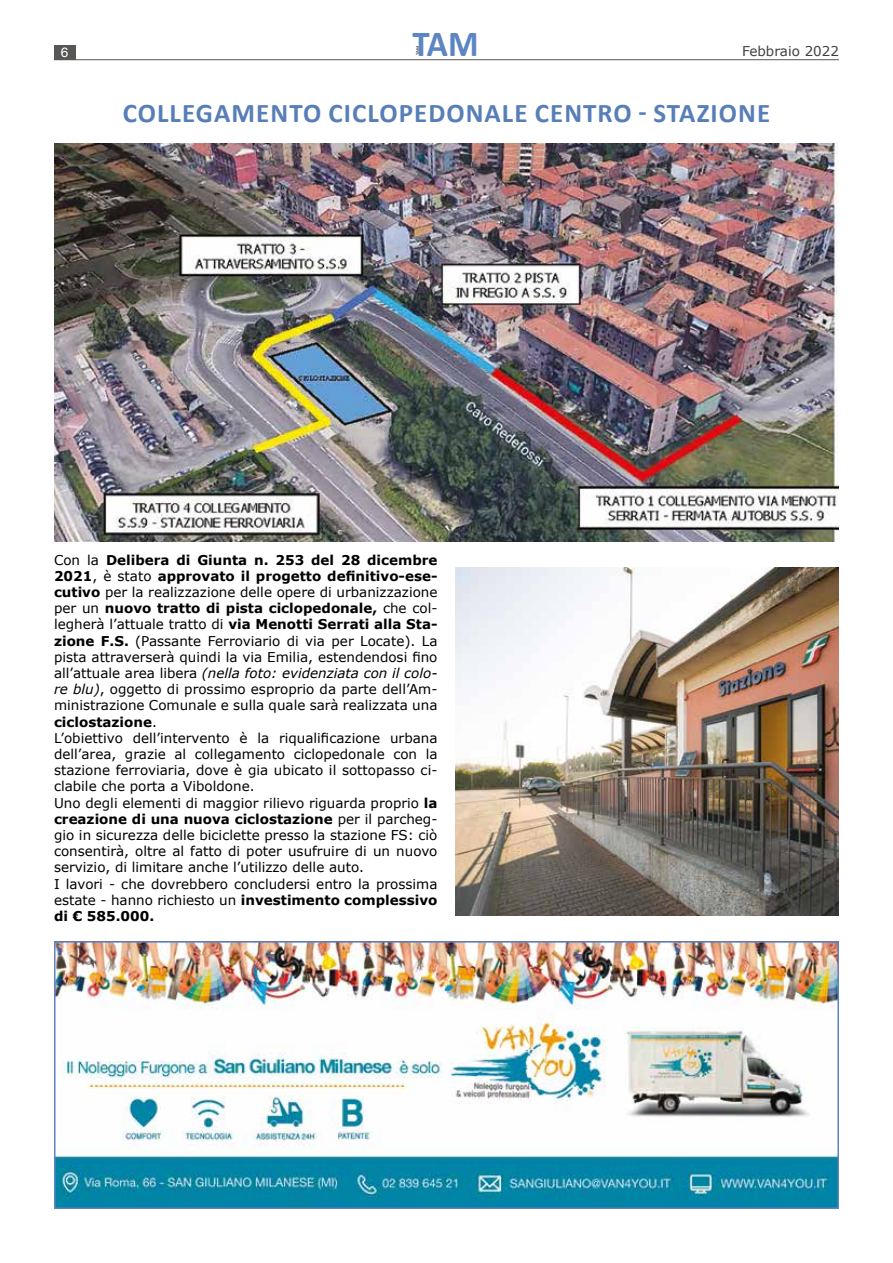
<style>
.page{position:relative;width:893px;height:1263px;background:#fff}
.page>*{position:absolute;margin:0;border:0;box-sizing:border-box;transform-origin:0 0}
.t1{font:700 36.9px "Calibri";color:#5d85c4;scale:.95 1}
.t2{font:700 27px "Calibri";letter-spacing:.04em;color:#587eb8}
.t3{font:13.5px/16.2px "Verdana";color:#000}
.t4{font:13.5px "Verdana";color:#3f3f3e}
.t5{font:13.5px "Helvetica";color:#fff}
.t6{font:3.9px "Calibri";color:#000;scale:1.23 1}
.s1{font-weight:700}
.s2{font-style:italic}
</style>
<div class="page">
<hr style="left:54px;top:59px;width:785px;height:1px;background:#575756">
<div style="left:54px;top:46px;width:21px;height:14px;background:#575756"></div>
<img style="left:57px;top:944px;width:779px;height:262px">
<div style="left:54px;top:941px;width:785px;height:268px;border:2px solid #5f82c1"></div>
<img style="left:54px;top:143px;width:785px;height:398px">
<img style="left:455px;top:568px;width:384px;height:347px">
<p class="t5" style="left:61px;top:45px;width:9px">6</p>
<h1 class="t1" style="left:412px;top:18px;width:71px">TAM</h1>
<p class="t6" style="left:415px;top:55px;width:9px;rotate:-90deg">TAM</p>
<p class="t4" style="left:742px;top:42px;width:98px">Febbraio 2022</p>
<h2 class="t2" style="left:123px;top:94px;width:649px">COLLEGAMENTO CICLOPEDONALE CENTRO - STAZIONE</h2>
<p class="t3" style="left:54px;top:551px;width:385px">Con la <span class="s1">Delibera di Giunta n. 253 del 28 dicembre 2021</span>, è stato <span class="s1">approvato il progetto definitivo-ese&shy;cutivo</span> per la realizzazione delle opere di urbanizzazione per un <span class="s1">nuovo tratto di pista ciclopedonale,</span> che col&shy;legherà l’attuale tratto di <span class="s1">via Menotti Serrati alla Sta&shy;zione F.S.</span> (Passante Ferroviario di via per Locate). La pista attraverserà quindi la via Emilia, estendendosi fino all’attuale area libera <span class="s2">(nella foto: evidenziata con il colo&shy;re blu)</span>, oggetto di prossimo esproprio da parte dell’Am&shy;ministrazione Comunale e sulla quale sarà realizzata una <span class="s1">ciclostazione</span>.<br>L’obiettivo dell’intervento è la riqualificazione urbana dell’area, grazie al collegamento ciclopedonale con la stazione ferroviaria, dove è gia ubicato il sottopasso ci&shy;clabile che porta a Viboldone.<br>Uno degli elementi di maggior rilievo riguarda proprio <span class="s1">la creazione di una nuova ciclostazione</span> per il parcheg&shy;gio in sicurezza delle biciclette presso la stazione FS: ciò consentirà, oltre al fatto di poter usufruire di un nuovo servizio, di limitare anche l’utilizzo delle auto.<br>I lavori - che dovrebbero concludersi entro la prossima estate - hanno richiesto un <span class="s1">investimento complessivo di € 585.000.</span></p>
</div>
